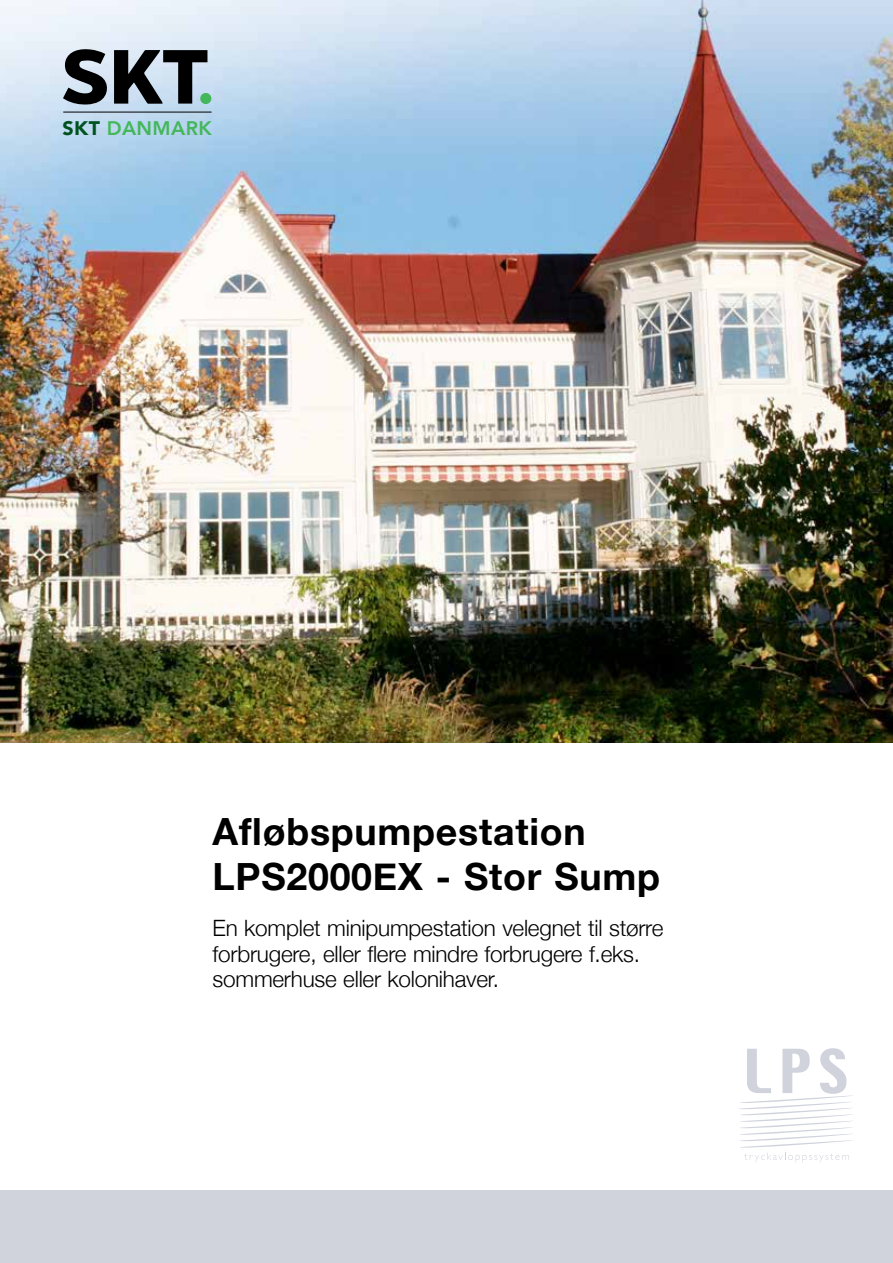
<style>
.page{position:relative;width:893px;height:1263px;background:#fff}
.page>*{position:absolute;margin:0;border:0;box-sizing:border-box;transform-origin:0 0}
.t1{font:700 37.5px/45px "Helvetica Neue";letter-spacing:.02em;color:#000}
.t2{font:300 22.5px/25.5px "Helvetica Neue";letter-spacing:-.01em;color:#000}
.t3{font:800 19.65px "Avenir";letter-spacing:.02em;color:#43b759}
.s1{font-weight:900;color:#005221}
</style>
<div class="page">
<img style="left:0;top:0;width:893px;height:743px">
<svg style="left:739px;top:1048px;width:114px;height:114px"></svg>
<hr style="left:63px;top:112px;width:149px;height:1px;background:#000">
<svg style="left:63px;top:49px;width:144px;height:56px;background:#646c73"></svg>
<div style="left:200px;top:93px;width:11px;height:11px;background:#43b759;border-radius:50%"></div>
<div style="left:0;top:1191px;width:893px;height:72px;background:#d0d2dc"></div>
<p class="t3" style="left:63px;top:113px;width:151px"><span class="s1">SKT</span> DANMARK</p>
<h1 class="t1" style="left:213px;top:810px;width:449px">Afløbspumpestation<br>LPS2000EX - Stor Sump</h1>
<p class="t2" style="left:213px;top:914px;width:452px">En komplet minipumpestation velegnet til større forbrugere, eller flere mindre forbrugere f.eks. sommerhuse eller kolonihaver.</p>
</div>
